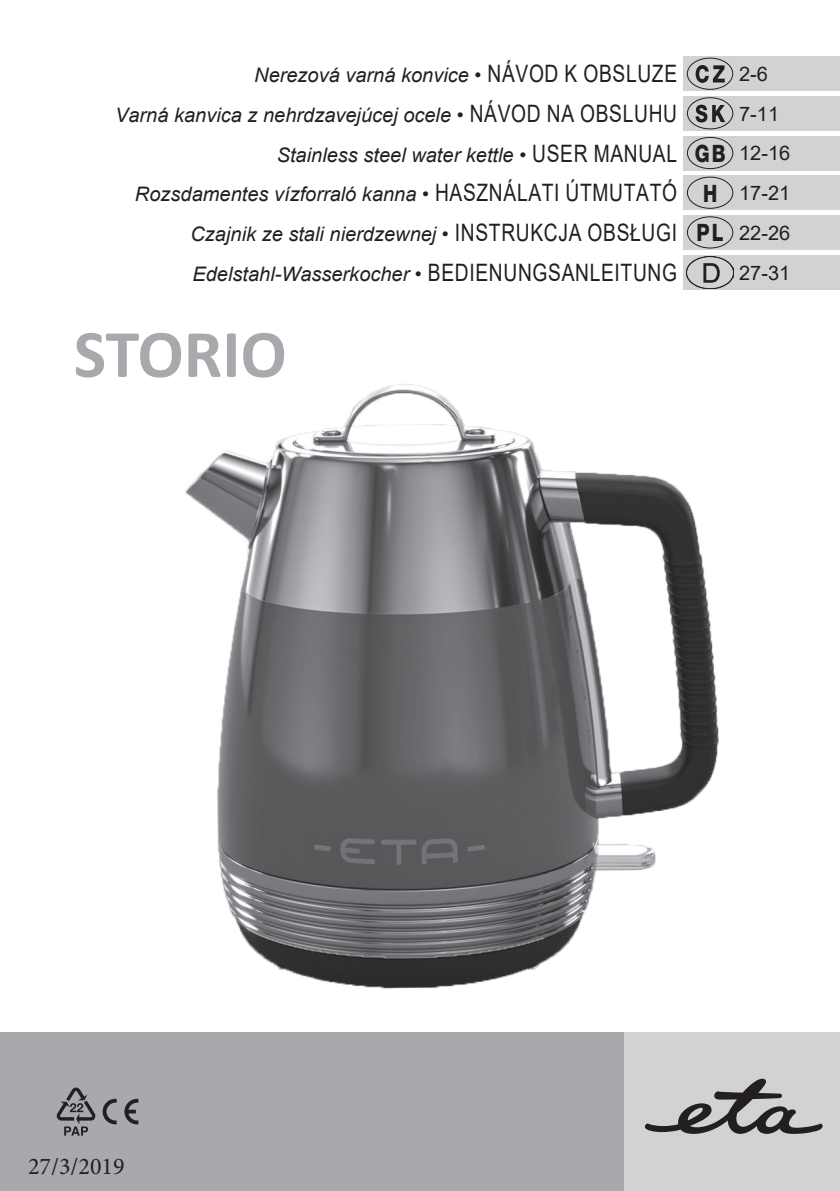
<style>
.page{position:relative;width:840px;height:1191px;background:#fff}
.page>*{position:absolute;margin:0;border:0;box-sizing:border-box;transform-origin:0 0}
.t1{font:700 68.4px "Calibri";color:#a8a9ad}
.t2{font:24px "Minion Pro";color:#231f20}
.t3{font:800 24px "Helvetica Neue CE";color:#231f20;scale:.8 1}
.Normální{font:italic 20px "Arial";color:#231f20}
.Normální-2{font:20px "Arial";color:#231f20}
.s1{font-style:normal;font-size:24px}
</style>
<div class="page">
<div style="left:0;top:1032px;width:839px;height:159px;background:#a8a9ad"></div>
<div style="left:624px;top:1032px;width:215px;height:159px;background:#d1d2d4"></div>
<svg style="left:644px;top:1078px;width:178px;height:55px"></svg>
<svg style="left:124px;top:1098px;width:14px;height:26px"></svg>
<svg style="left:103px;top:1098px;width:14px;height:26px"></svg>
<svg style="left:57px;top:1087px;width:39px;height:48px"></svg>
<div style="left:682px;top:57px;width:157px;height:34px;background:#d1d2d4"></div>
<svg style="left:695px;top:65px;width:29px;height:18px"></svg>
<div style="left:686px;top:58px;width:46px;height:32px;border:1px solid #231f20;border-radius:50%"></div>
<div style="left:682px;top:96px;width:157px;height:34px;background:#d1d2d4"></div>
<svg style="left:695px;top:105px;width:30px;height:17px"></svg>
<div style="left:686px;top:97px;width:46px;height:32px;border:1px solid #231f20;border-radius:50%"></div>
<div style="left:682px;top:215px;width:157px;height:34px;background:#d1d2d4"></div>
<div style="left:686px;top:216px;width:46px;height:32px;border:1px solid #231f20;border-radius:50%"></div>
<div style="left:683px;top:176px;width:156px;height:34px;background:#d1d2d4"></div>
<div style="left:686px;top:177px;width:46px;height:32px;border:1px solid #231f20;border-radius:50%"></div>
<div style="left:682px;top:136px;width:157px;height:34px;background:#d1d2d4"></div>
<div style="left:686px;top:137px;width:46px;height:32px;border:1px solid #231f20;border-radius:50%"></div>
<img style="left:185px;top:384px;width:534px;height:605px">
<div style="left:682px;top:255px;width:157px;height:34px;background:#d1d2d4"></div>
<img style="left:686px;top:256px;width:46px;height:32px">
<p class="Normální" style="left:254px;top:62px;width:424px">Nerezová varná konvice • <span class="s1">NÁVOD K OBSLUZE</span></p>
<p class="Normální-2" style="left:738px;top:60px;width:30px">2-6</p>
<p class="Normální" style="left:115px;top:102px;width:563px">Varná kanvica z nehrdzavejúcej ocele • <span class="s1">NÁVOD NA OBSLUHU</span></p>
<p class="Normální-2" style="left:738px;top:100px;width:42px">7-11</p>
<p class="Normální" style="left:276px;top:142px;width:401px">Stainless steel water kettle • <span class="s1">USER MANUAL</span></p>
<p class="t3" style="left:694px;top:139px;width:40px">GB</p>
<p class="Normální-2" style="left:738px;top:140px;width:53px">12-16</p>
<p class="Normální" style="left:135px;top:181px;width:543px">Rozsdamentes vízforraló kanna • <span class="s1">HASZNÁLATI ÚTMUTATÓ</span></p>
<p class="t3" style="left:702px;top:178px;width:19px">H</p>
<p class="Normální-2" style="left:738px;top:179px;width:53px">17-21</p>
<p class="Normální" style="left:190px;top:221px;width:488px">Czajnik ze stali nierdzewnej • <span class="s1">INSTRUKCJA OBSŁUGI</span></p>
<p class="t3" style="left:696px;top:218px;width:35px">PL</p>
<p class="Normální-2" style="left:738px;top:219px;width:53px">22-26</p>
<p class="Normální" style="left:192px;top:261px;width:486px">Edelstahl-Wasserkocher • <span class="s1">BEDIENUNGSANLEITUNG</span></p>
<p class="Normální-2" style="left:738px;top:259px;width:53px">27-31</p>
<p class="t1" style="left:74px;top:310px;width:214px">STORIO</p>
<p class="t2" style="left:28px;top:1150px;width:98px">27/3/2019</p>
</div>
